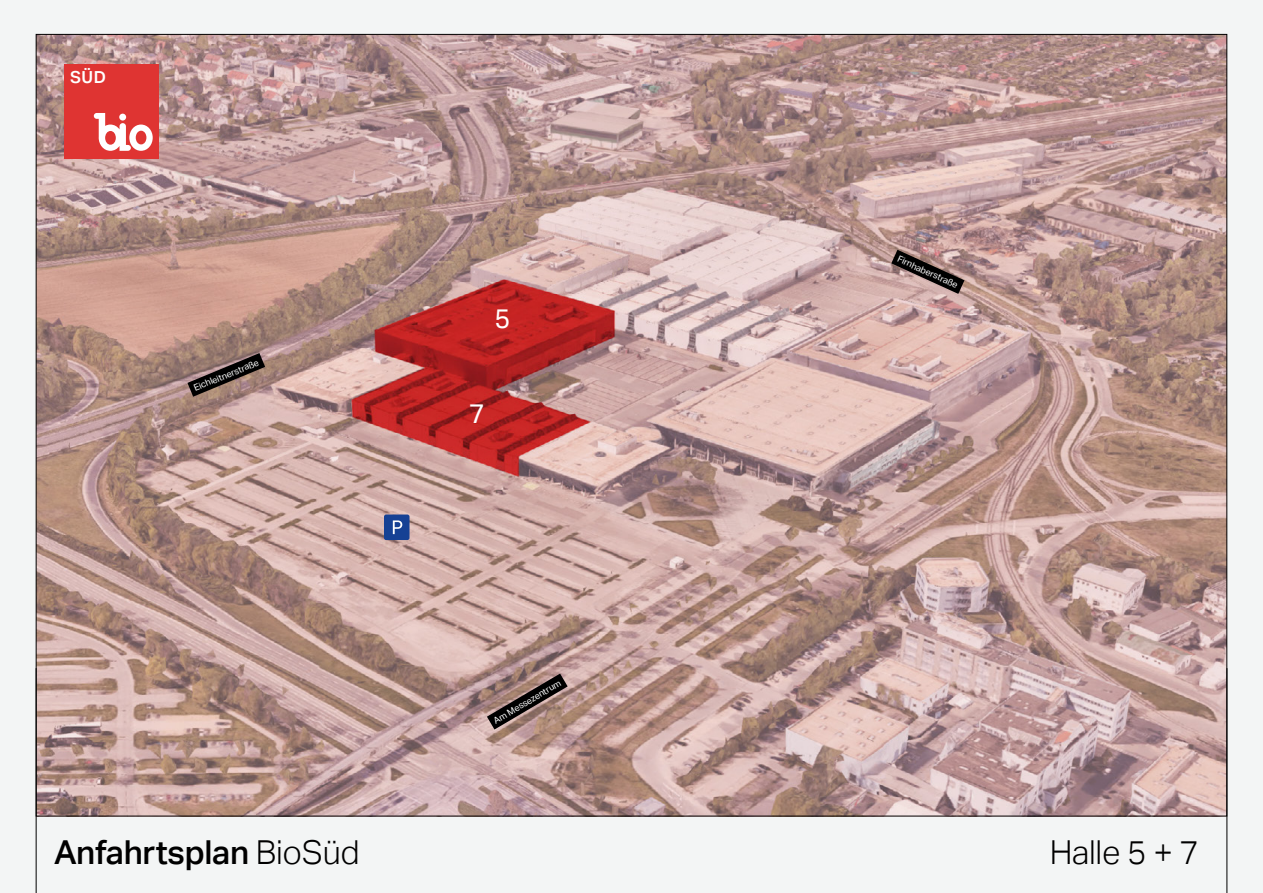
<style>
.page{position:relative;width:1263px;height:893px;background:#f3f5f5}
.page>*{position:absolute;margin:0;border:0;box-sizing:border-box;transform-origin:0 0}
.t1{font:500 33px "Aktiv Grotesk";letter-spacing:-.01em;color:#000}
.t2{font:300 33px "Aktiv Grotesk";letter-spacing:-.01em;color:#000}
.t3{font:27px "Aktiv Grotesk";color:#fff}
.t4{font:600 16.65px "Aktiv Grotesk";color:#fff}
.t5{font:9px "Aktiv Grotesk";color:#fff}
.s1{font-weight:300}
</style>
<div class="page">
<img style="left:38px;top:36px;width:1187px;height:778px">
<div style="left:64px;top:64px;width:94px;height:94px;background:#df3432"></div>
<svg style="left:94px;top:113px;width:59px;height:38px"></svg>
<div style="left:119px;top:114px;width:7px;height:7px;background:#fff;border-radius:50%"></div>
<hr style="left:36px;top:668px;width:1px;height:225px;background:#000">
<hr style="left:1226px;top:668px;width:1px;height:225px;background:#000">
<svg style="left:891px;top:250px;width:73px;height:44px;background:#7f6866"></svg>
<svg style="left:487px;top:674px;width:81px;height:55px;background:#7a625c"></svg>
<svg style="left:187px;top:353px;width:78px;height:44px;background:#6c5751"></svg>
<div style="left:384px;top:514px;width:25px;height:26px;background:#164194;border-radius:2px"></div>
<svg style="left:393px;top:520px;width:9px;height:14px"></svg>
<h3 class="t4" style="left:70px;top:68px;width:37px">SÜD</h3>
<p class="t5" style="left:192px;top:383px;width:71px;rotate:-22deg">Eichleitnerstraße</p>
<h2 class="t3" style="left:495px;top:303px;width:17px">5</h2>
<h2 class="t3" style="left:469px;top:398px;width:17px">7</h2>
<p class="t5" style="left:492px;top:716px;width:78px;rotate:-30deg">Am Messezentrum</p>
<p class="t5" style="left:900px;top:253px;width:67px;rotate:25deg">Firnhaberstraße</p>
<h1 class="t1" style="left:54px;top:833px;width:307px">Anfahrtsplan <span class="s1">BioSüd</span></h1>
<h1 class="t2" style="left:1050px;top:833px;width:151px">Halle 5 + 7</h1>
</div>
